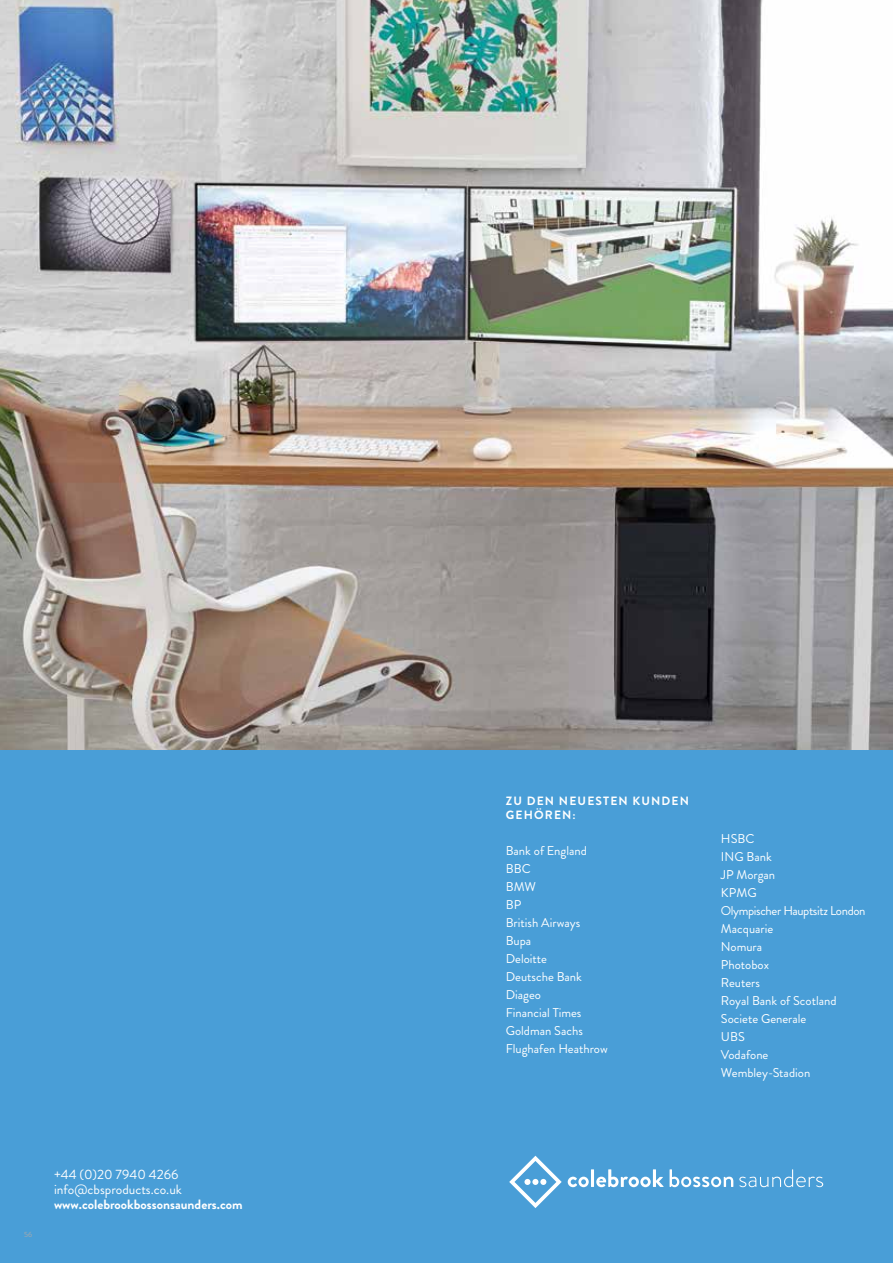
<style>
.page{position:relative;width:893px;height:1263px;background:#fff}
.page>*{position:absolute;margin:0;border:0;box-sizing:border-box;transform-origin:0 0}
.t1{font:13.5px/15px "Brandon Grotesque";color:#fff}
.t2{font:700 13.5px "Brandon Grotesque";color:#fff}
.t3{font:12.75px/18px "Brandon Grotesque";color:#fff}
.t4{font:700 12px/13.5px "Brandon Grotesque";letter-spacing:.095em;color:#fff}
.t5{font:7.5px "Brandon Grotesque";color:#a7a9ac}
</style>
<div class="page">
<div style="left:0;top:647px;width:893px;height:616px;background:#499ed7"></div>
<svg style="left:568px;top:1177px;width:21px;height:10px"></svg>
<hr style="left:591px;top:1169px;width:3px;height:18px;background:#fff">
<svg style="left:596px;top:1169px;width:68px;height:18px"></svg>
<svg style="left:670px;top:1169px;width:63px;height:18px"></svg>
<svg style="left:739px;top:1169px;width:84px;height:18px"></svg>
<svg style="left:509px;top:1156px;width:53px;height:52px"></svg>
<img style="left:0;top:0;width:893px;height:749px">
<p class="t5" style="left:24px;top:1229px;width:10px">56</p>
<p class="t1" style="left:54px;top:1167px;width:129px">+44 (0)20 7940 4266 info@cbsproducts.co.uk</p>
<p class="t2" style="left:54px;top:1195px;width:190px">www.colebrookbossonsaunders.com</p>
<p class="t4" style="left:506px;top:795px;width:185px">Zu den neuesten Kunden gehören:</p>
<p class="t3" style="left:506px;top:842px;width:103px">Bank of England<br>BBC<br>BMW<br>BP<br>British Airways<br>Bupa<br>Deloitte<br>Deutsche Bank<br>Diageo<br>Financial Times<br>Goldman Sachs<br>Flughafen Heathrow</p>
<p class="t3" style="left:721px;top:830px;width:146px">HSBC<br>ING Bank<br>JP Morgan<br>KPMG<br>Olympischer Hauptsitz London<br>Macquarie<br>Nomura<br>Photobox<br>Reuters<br>Royal Bank of Scotland<br>Societe Generale<br>UBS<br>Vodafone<br>Wembley-Stadion</p>
</div>
